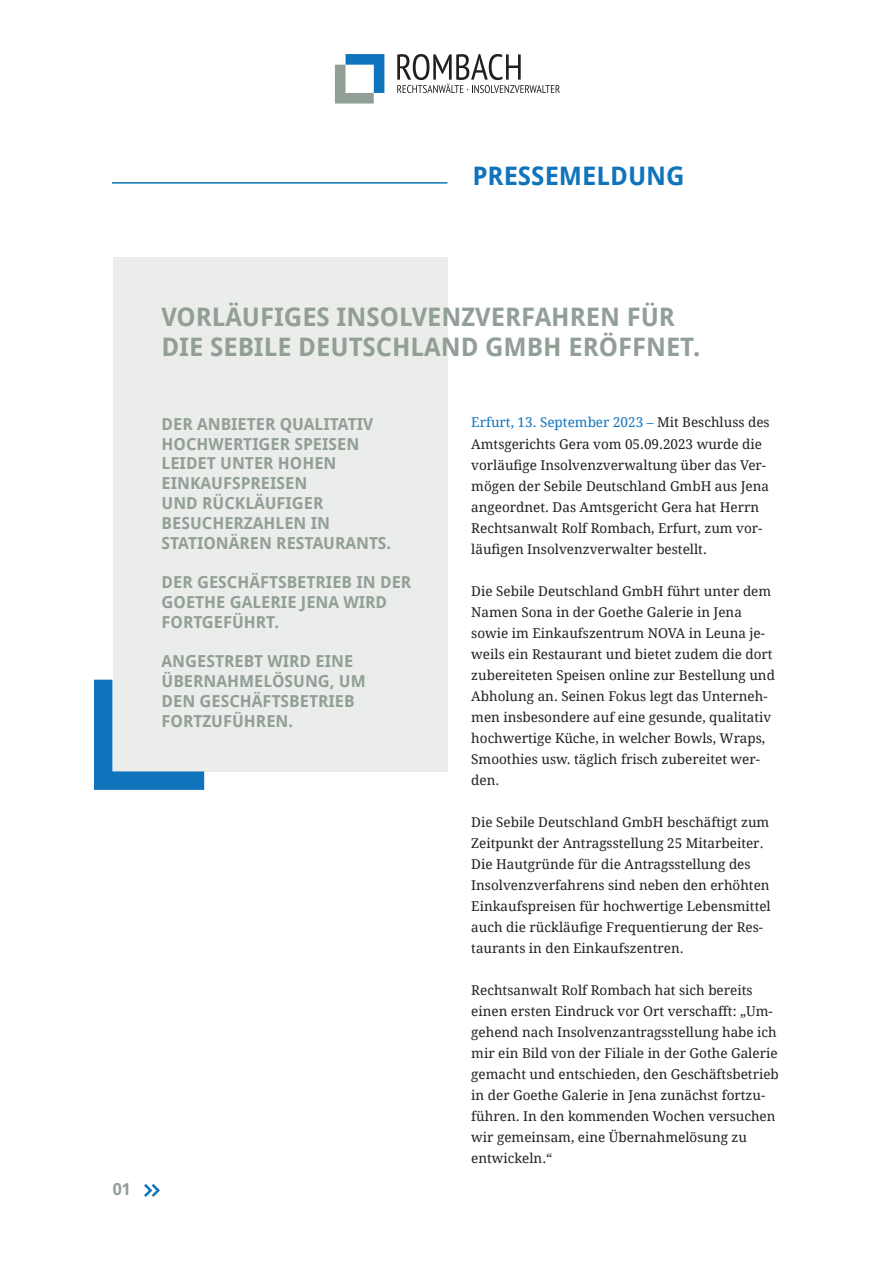
<style>
.page{position:relative;width:893px;height:1263px;background:#fff}
.page>*{position:absolute;margin:0;border:0;box-sizing:border-box;transform-origin:0 0}
.t1{font:700 25.5px/30.6px "Droid Sans";color:#919f97}
.t2{font:700 25.5px "Droid Sans";color:#1074bc}
.t3{font:700 16.5px/19.8px "Droid Sans";color:#919f97}
.t4{font:13.5px/21px "Droid Serif";color:#231f20}
.s1{color:#1074bc}
</style>
<div class="page">
<div style="left:113px;top:257px;width:334px;height:514px;background:#ebedeb"></div>
<svg style="left:335px;top:54px;width:49px;height:50px"></svg>
<svg style="left:397px;top:54px;width:163px;height:39px"></svg>
<svg style="left:94px;top:680px;width:110px;height:110px"></svg>
<hr style="left:112px;top:182px;width:335px;height:2px;background:#1074bc">
<svg style="left:144px;top:1184px;width:16px;height:13px"></svg>
<h1 class="t2" style="left:472px;top:158px;width:214px">PRESSEMELDUNG</h1>
<p class="t3" style="left:113px;top:1179px;width:20px">01</p>
<h1 class="t1" style="left:162px;top:300px;width:540px">VORLÄUFIGES INSOLVENZVERFAHREN FÜR<br>DIE SEBILE DEUTSCHLAND GMBH ERÖFFNET.</h1>
<p class="t3" style="left:162px;top:413px;width:231px">DER ANBIETER QUALITATIV<br>HOCHWERTIGER SPEISEN<br>LEIDET UNTER HOHEN<br>EINKAUFSPREISEN<br>UND RÜCKLÄUFIGER<br>BESUCHERZAHLEN IN<br>STATIONÄREN RESTAURANTS.</p>
<p class="t3" style="left:162px;top:572px;width:251px">DER GESCHÄFTSBETRIEB IN DER<br>GOETHE GALERIE JENA WIRD<br>FORTGEFÜHRT.</p>
<p class="t3" style="left:162px;top:651px;width:206px">ANGESTREBT WIRD EINE<br>ÜBERNAHMELÖSUNG, UM<br>DEN GESCHÄFTSBETRIEB<br>FORTZUFÜHREN.</p>
<p class="t4" style="left:471px;top:412px;width:300px"><span class="s1">Erfurt, 13. September 2023 –</span> Mit Beschluss des Amtsgerichts Gera vom 05.09.2023 wurde die vorläufige Insolvenzverwaltung über das Ver&shy;mögen der Sebile Deutschland GmbH aus Jena angeordnet. Das Amtsgericht Gera hat Herrn Rechtsanwalt Rolf Rombach, Erfurt, zum vor&shy;läufigen Insolvenzverwalter bestellt.</p>
<p class="t4" style="left:471px;top:580px;width:305px">Die Sebile Deutschland GmbH führt unter dem Namen Sona in der Goethe Galerie in Jena sowie im Einkaufszentrum NOVA in Leuna je&shy;weils ein Restaurant und bietet zudem die dort zubereiteten Speisen online zur Bestellung und Abholung an. Seinen Fokus legt das Unterneh&shy;men insbesondere auf eine gesunde, qualitativ hochwertige Küche, in welcher Bowls, Wraps, Smoothies usw. täglich frisch zubereitet wer&shy;den.</p>
<p class="t4" style="left:471px;top:811px;width:301px">Die Sebile Deutschland GmbH beschäftigt zum Zeitpunkt der Antragsstellung 25 Mitarbeiter.<br>Die Hautgründe für die Antragsstellung des Insolvenzverfahrens sind neben den erhöhten Einkaufspreisen für hochwertige Lebensmittel auch die rückläufige Frequentierung der Res&shy;taurants in den Einkaufszentren.</p>
<p class="t4" style="left:471px;top:979px;width:309px">Rechtsanwalt Rolf Rombach hat sich bereits einen ersten Eindruck vor Ort verschafft: „Um&shy;gehend nach Insolvenzantragsstellung habe ich mir ein Bild von der Filiale in der Gothe Galerie gemacht und entschieden, den Geschäftsbetrieb in der Goethe Galerie in Jena zunächst fortzu&shy;führen. In den kommenden Wochen versuchen wir gemeinsam, eine Übernahmelösung zu entwickeln.“</p>
</div>
